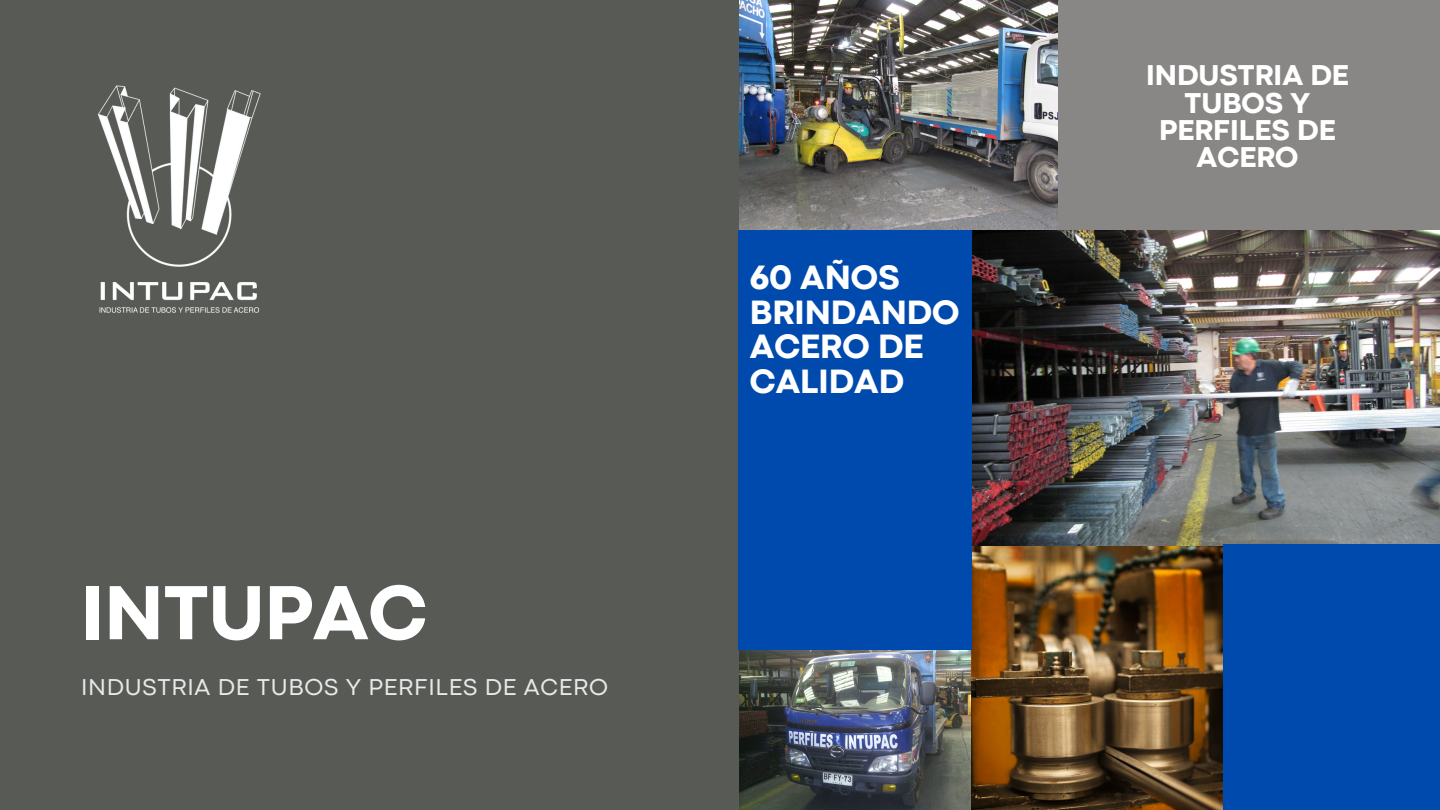
<style>
.page{position:relative;width:1440px;height:810px;background:#585b55}
.page>*{position:absolute;margin:0;border:0;box-sizing:border-box;transform-origin:0 0}
.t1{font:800 80px "Codec Pro";color:#fff}
.t2{font:800 35.3px/34.4px "Codec Pro";color:#fff}
.t3{font:800 30px/27.1px "Codec Pro";color:#fff;text-align:center}
.t4{font:24px "Codec Pro";letter-spacing:.03em;color:#e7e9ea}
</style>
<div class="page">
<img style="left:739px;top:0;width:320px;height:231px">
<img style="left:739px;top:650px;width:233px;height:160px">
<img style="left:972px;top:546px;width:251px;height:264px">
<div style="left:1059px;top:0;width:381px;height:243px;background:#898785"></div>
<img style="left:972px;top:231px;width:468px;height:315px">
<div style="left:739px;top:231px;width:233px;height:419px;background:#004aad"></div>
<div style="left:1223px;top:544px;width:217px;height:266px;background:#004aad"></div>
<img style="left:97px;top:85px;width:164px;height:228px">
<p class="t1" style="left:81px;top:584px;width:348px">INTUPAC</p>
<p class="t4" style="left:81px;top:678px;width:529px">INDUSTRIA DE TUBOS Y PERFILES DE ACERO</p>
<p class="t2" style="left:750px;top:263px;width:211px">60 AÑOS<br>BRINDANDO<br>ACERO DE<br>CALIDAD</p>
<p class="t3" style="left:1146px;top:64px;width:204px">INDUSTRIA DE<br>TUBOS Y<br>PERFILES DE<br>ACERO</p>
</div>
